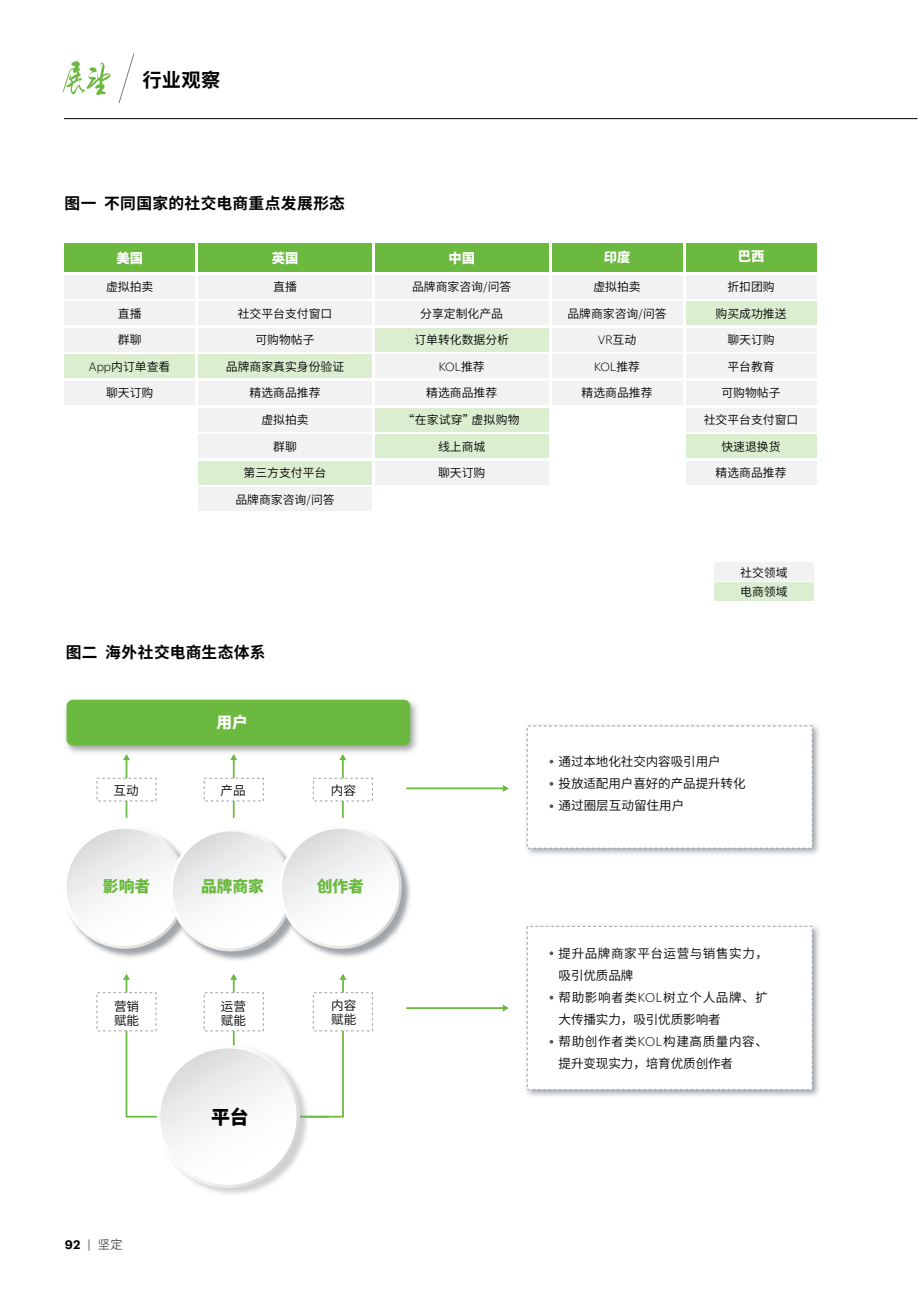
<style>
.page{position:relative;width:918px;height:1290px;background:#fff}
.page>*{position:absolute;margin:0;border:0;box-sizing:border-box;transform-origin:0 0}
.t1{font:700 19.25px "Source Han Sans CN";color:#000}
.t2{font:800 18.9px "Source Han Sans CN";color:#000}
.t3{font:700 15.75px "Source Han Sans CN";letter-spacing:.025em;color:#000}
.t4{font:800 15.75px "Source Han Sans CN";color:#6bb93e}
.t5{font:800 15.75px "Source Han Sans CN";color:#fff}
.t6{font:800 13.3px "Source Han Sans CN";color:#fff}
.t7{font:12.6px/22.1px "Source Han Sans CN";letter-spacing:.045em;color:#000}
.t8{font:12.6px/14.2px "Source Han Sans CN";color:#000}
.t9{font:600 12.25px "Graphik";color:#000}
.t10{font:11.9px/19.2px "Source Han Sans CN";color:#000}
.t11{font:300 11.9px "Graphik";color:#000}
.t12{font:11.9px "Source Han Sans CN";letter-spacing:.02em;color:#000}
.s1{font-family:"Graphik";font-weight:300}
.s2{font-weight:400;color:#595757}
.s3{font-family:"Source Han Sans CN";font-weight:400;color:#595757}
.s4{font-family:"Source Han Sans CN";font-weight:400}
</style>
<div class="page">
<hr style="left:64px;top:118px;width:853px;height:1px;background:#000">
<svg style="left:63px;top:61px;width:47px;height:34px"></svg>
<svg style="left:118px;top:53px;width:17px;height:50px"></svg>
<div style="left:714px;top:562px;width:99px;height:18px;background:#f2f2f2"></div>
<div style="left:714px;top:582px;width:99px;height:18px;background:#dbeed0"></div>
<div style="left:64px;top:243px;width:131px;height:29px;background:#6bb93e"></div>
<div style="left:64px;top:275px;width:131px;height:23px;background:#f2f2f2"></div>
<div style="left:64px;top:301px;width:131px;height:24px;background:#f2f2f2"></div>
<div style="left:64px;top:328px;width:131px;height:24px;background:#f2f2f2"></div>
<div style="left:64px;top:354px;width:131px;height:24px;background:#dbeed0"></div>
<div style="left:64px;top:381px;width:131px;height:24px;background:#f2f2f2"></div>
<div style="left:198px;top:243px;width:173px;height:29px;background:#6bb93e"></div>
<div style="left:198px;top:275px;width:173px;height:23px;background:#f2f2f2"></div>
<div style="left:198px;top:301px;width:173px;height:24px;background:#f2f2f2"></div>
<div style="left:198px;top:328px;width:173px;height:24px;background:#f2f2f2"></div>
<div style="left:198px;top:354px;width:173px;height:24px;background:#dbeed0"></div>
<div style="left:198px;top:381px;width:173px;height:24px;background:#f2f2f2"></div>
<div style="left:198px;top:408px;width:173px;height:23px;background:#f2f2f2"></div>
<div style="left:198px;top:434px;width:173px;height:24px;background:#f2f2f2"></div>
<div style="left:198px;top:461px;width:173px;height:24px;background:#dbeed0"></div>
<div style="left:198px;top:487px;width:173px;height:24px;background:#f2f2f2"></div>
<div style="left:375px;top:243px;width:173px;height:29px;background:#6bb93e"></div>
<div style="left:375px;top:275px;width:173px;height:23px;background:#f2f2f2"></div>
<div style="left:375px;top:301px;width:173px;height:24px;background:#f2f2f2"></div>
<div style="left:375px;top:328px;width:173px;height:24px;background:#dbeed0"></div>
<div style="left:375px;top:354px;width:173px;height:24px;background:#f2f2f2"></div>
<div style="left:375px;top:381px;width:173px;height:24px;background:#f2f2f2"></div>
<div style="left:375px;top:408px;width:173px;height:23px;background:#dbeed0"></div>
<div style="left:375px;top:434px;width:173px;height:24px;background:#dbeed0"></div>
<div style="left:375px;top:461px;width:173px;height:24px;background:#f2f2f2"></div>
<div style="left:552px;top:243px;width:130px;height:29px;background:#6bb93e"></div>
<div style="left:552px;top:275px;width:130px;height:23px;background:#f2f2f2"></div>
<div style="left:552px;top:301px;width:130px;height:24px;background:#f2f2f2"></div>
<div style="left:552px;top:328px;width:130px;height:24px;background:#f2f2f2"></div>
<div style="left:552px;top:354px;width:130px;height:24px;background:#f2f2f2"></div>
<div style="left:552px;top:381px;width:130px;height:24px;background:#f2f2f2"></div>
<div style="left:686px;top:243px;width:130px;height:29px;background:#6bb93e"></div>
<div style="left:686px;top:275px;width:130px;height:23px;background:#f2f2f2"></div>
<div style="left:686px;top:301px;width:130px;height:24px;background:#dbeed0"></div>
<div style="left:686px;top:328px;width:130px;height:24px;background:#f2f2f2"></div>
<div style="left:686px;top:354px;width:130px;height:24px;background:#f2f2f2"></div>
<div style="left:686px;top:381px;width:130px;height:24px;background:#f2f2f2"></div>
<div style="left:686px;top:408px;width:130px;height:23px;background:#f2f2f2"></div>
<div style="left:686px;top:434px;width:130px;height:24px;background:#dbeed0"></div>
<div style="left:686px;top:461px;width:130px;height:24px;background:#f2f2f2"></div>
<img style="left:476px;top:724px;width:343px;height:131px">
<img style="left:502px;top:925px;width:317px;height:171px">
<svg style="left:503px;top:785px;width:6px;height:7px"></svg>
<svg style="left:503px;top:1004px;width:6px;height:7px"></svg>
<img style="left:65px;top:699px;width:411px;height:91px">
<div style="left:67px;top:700px;width:343px;height:46px;background:#6bb93e;border-radius:6px"></div>
<svg style="left:123px;top:754px;width:7px;height:6px"></svg>
<svg style="left:230px;top:754px;width:7px;height:6px"></svg>
<hr style="left:342px;top:759px;width:2px;height:59px;background:#6bb93e">
<hr style="left:406px;top:787px;width:98px;height:2px;background:#6bb93e">
<hr style="left:406px;top:1007px;width:98px;height:2px;background:#6bb93e">
<hr style="left:126px;top:759px;width:1px;height:59px;background:#6bb93e">
<hr style="left:233px;top:759px;width:2px;height:59px;background:#6bb93e">
<img style="left:172px;top:1118px;width:135px;height:77px">
<div style="left:157px;top:1045px;width:143px;height:143px;background:linear-gradient(to right,#fff,#cecece);border-radius:72px"></div>
<div style="left:160px;top:1048px;width:137px;height:137px;background:#fcfcfd;border-radius:68px"></div>
<svg style="left:97px;top:1017px;width:276px;height:101px"></svg>
<img style="left:65px;top:767px;width:155px;height:250px">
<svg style="left:64px;top:826px;width:123px;height:123px"></svg>
<div style="left:67px;top:829px;width:117px;height:117px;background:linear-gradient(to bottom,#d8d9db,#fff);border-radius:59px"></div>
<img style="left:111px;top:770px;width:250px;height:250px">
<div style="left:170px;top:828px;width:123px;height:123px;background:linear-gradient(to bottom,#fff,#f8f8f8);border-radius:61px"></div>
<div style="left:173px;top:831px;width:117px;height:117px;background:linear-gradient(to bottom,#dadadc,#fff);border-radius:59px"></div>
<img style="left:220px;top:767px;width:250px;height:250px">
<svg style="left:279px;top:826px;width:123px;height:123px"></svg>
<div style="left:282px;top:829px;width:117px;height:117px;background:linear-gradient(to bottom,#e2e2e4,#fff);border-radius:59px"></div>
<svg style="left:97px;top:778px;width:59px;height:23px"></svg>
<svg style="left:204px;top:778px;width:60px;height:23px"></svg>
<svg style="left:313px;top:778px;width:60px;height:23px"></svg>
<svg style="left:527px;top:725px;width:285px;height:124px"></svg>
<svg style="left:527px;top:926px;width:285px;height:164px"></svg>
<h1 class="t1" style="left:143px;top:69px;width:79px">行业观察</h1>
<h3 class="t3" style="left:64px;top:195px;width:282px">图一 不同国家的社交电商重点发展形态</h3>
<p class="t6" style="left:116px;top:250px;width:28px">美国</p>
<p class="t10" style="left:106px;top:277px;width:49px">虚拟拍卖</p>
<p class="t10" style="left:118px;top:304px;width:25px">直播</p>
<p class="t10" style="left:118px;top:330px;width:25px">群聊</p>
<p class="t10" style="left:89px;top:357px;width:83px"><span class="s1">App</span>内订单查看</p>
<p class="t10" style="left:106px;top:384px;width:49px">聊天订购</p>
<p class="t6" style="left:272px;top:250px;width:28px">英国</p>
<p class="t10" style="left:273px;top:277px;width:25px">直播</p>
<p class="t10" style="left:238px;top:304px;width:96px">社交平台支付窗口</p>
<p class="t10" style="left:255px;top:330px;width:61px">可购物帖子</p>
<p class="t10" style="left:226px;top:357px;width:120px">品牌商家真实身份验证</p>
<p class="t10" style="left:249px;top:384px;width:72px">精选商品推荐</p>
<p class="t10" style="left:261px;top:410px;width:49px">虚拟拍卖</p>
<p class="t10" style="left:273px;top:437px;width:25px">群聊</p>
<p class="t10" style="left:244px;top:463px;width:84px">第三方支付平台</p>
<p class="t10" style="left:235px;top:490px;width:101px">品牌商家咨询<span class="s1">/</span>问答</p>
<h3 class="t3" style="left:66px;top:643px;width:201px">图二 海外社交电商生态体系</h3>
<p class="t8" style="left:114px;top:783px;width:27px">互动</p>
<h3 class="t5" style="left:217px;top:713px;width:33px">用户</h3>
<p class="t8" style="left:220px;top:783px;width:27px">产品</p>
<p class="t8" style="left:331px;top:783px;width:27px">内容</p>
<h3 class="t4" style="left:103px;top:877px;width:49px">影响者</h3>
<h3 class="t4" style="left:201px;top:877px;width:64px">品牌商家</h3>
<h3 class="t4" style="left:317px;top:877px;width:49px">创作者</h3>
<p class="t8" style="left:114px;top:999px;width:27px">营销赋能</p>
<p class="t9" style="left:65px;top:1235px;width:60px">92 <span class="s2">|</span> <span class="s3">坚定</span></p>
<p class="t8" style="left:221px;top:999px;width:27px">运营赋能</p>
<h2 class="t2" style="left:211px;top:1106px;width:39px">平台</h2>
<p class="t8" style="left:331px;top:999px;width:27px">内容赋能</p>
<p class="t6" style="left:448px;top:250px;width:28px">中国</p>
<p class="t10" style="left:412px;top:277px;width:101px">品牌商家咨询<span class="s1">/</span>问答</p>
<p class="t10" style="left:420px;top:304px;width:84px">分享定制化产品</p>
<p class="t10" style="left:414px;top:330px;width:96px">订单转化数据分析</p>
<p class="t11" style="left:439px;top:358px;width:47px">KOL<span class="s4">推荐</span></p>
<p class="t10" style="left:426px;top:384px;width:72px">精选商品推荐</p>
<p class="t12" style="left:402px;top:413px;width:119px">“在家试穿”虚拟购物</p>
<p class="t10" style="left:438px;top:437px;width:49px">线上商城</p>
<p class="t10" style="left:438px;top:463px;width:49px">聊天订购</p>
<p class="t6" style="left:604px;top:250px;width:28px">印度</p>
<p class="t10" style="left:593px;top:277px;width:49px">虚拟拍卖</p>
<p class="t10" style="left:567px;top:304px;width:101px">品牌商家咨询<span class="s1">/</span>问答</p>
<p class="t11" style="left:598px;top:331px;width:40px">VR<span class="s4">互动</span></p>
<p class="t11" style="left:594px;top:358px;width:47px">KOL<span class="s4">推荐</span></p>
<p class="t10" style="left:581px;top:384px;width:72px">精选商品推荐</p>
<p class="t6" style="left:738px;top:249px;width:28px">巴西</p>
<p class="t10" style="left:727px;top:277px;width:49px">折扣团购</p>
<p class="t10" style="left:715px;top:304px;width:72px">购买成功推送</p>
<p class="t10" style="left:727px;top:330px;width:49px">聊天订购</p>
<p class="t10" style="left:727px;top:357px;width:49px">平台教育</p>
<p class="t10" style="left:721px;top:384px;width:61px">可购物帖子</p>
<p class="t10" style="left:704px;top:410px;width:96px">社交平台支付窗口</p>
<p class="t10" style="left:721px;top:437px;width:61px">快速退换货</p>
<p class="t10" style="left:715px;top:463px;width:72px">精选商品推荐</p>
<p class="t10" style="left:740px;top:563px;width:49px">社交领域电商领域</p>
<p class="t8" style="left:558px;top:750px;width:188px;line-height:22.1px">通过本地化社交内容吸引用户<br>投放适配用户喜好的产品提升转化通过圈层互动留住用户</p>
<p class="t7" style="left:558px;top:943px;width:211px">提升品牌商家平台运营与销售实力，吸引优质品牌<br>帮助影响者类<span class="s1">KOL</span>树立个人品牌、扩大传播实力，吸引优质影响者<br>帮助创作者类<span class="s1">KOL</span>构建高质量内容、提升变现实力，培育优质创作者</p>
</div>
